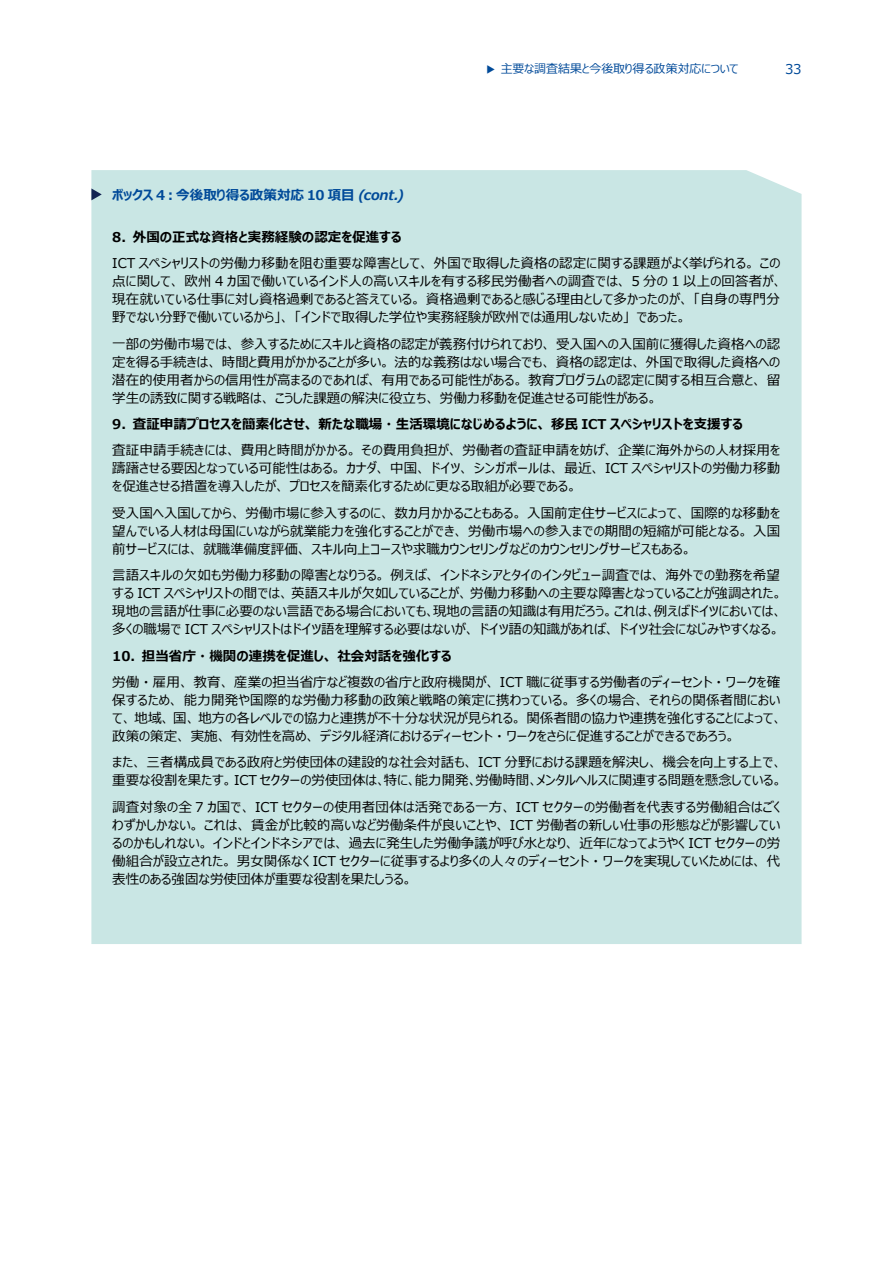
<style>
.page{position:relative;width:893px;height:1263px;background:#fff}
.page>*{position:absolute;margin:0;border:0;box-sizing:border-box;transform-origin:0 0}
.t1{font:13.5px/18px "Meiryo UI";color:#000}
.t2{font:700 13.5px "Meiryo UI";color:#000}
.t3{font:700 13.5px "Meiryo UI";letter-spacing:-.01em;color:#004a99}
.t4{font:13.5px "Meiryo UI";color:#004a99}
.t5{font:12px "Meiryo UI";letter-spacing:-.01em;color:#004a99}
.s1{font-style:italic}
</style>
<div class="page">
<div style="left:91px;top:170px;width:710px;height:774px;background:#c9e6e4"></div>
<svg style="left:91px;top:188px;width:11px;height:12px"></svg>
<p class="t5" style="left:486px;top:60px;width:254px">◆ 主要な調査結果と今後取り得る政策対応について</p>
<p class="t4" style="left:785px;top:59px;width:18px">33</p>
<p class="t3" style="left:112px;top:185px;width:293px">ボックス 4：今後取り得る政策対応 10 項目 <span class="s1">(cont.)</span></p>
<p class="t2" style="left:112px;top:228px;width:291px">8. 外国の正式な資格と実務経験の認定を促進する</p>
<p class="t1" style="left:112px;top:255px;width:672px">ICT スペシャリストの労働力移動を阻む重要な障害として、外国で取得した資格の認定に関する課題がよく挙げられる。この点に関して、欧州 4 カ国で働いているインド人の高いスキルを有する移民労働者への調査では、 5 分の 1 以上の回答者が、現在就いている仕事に対し資格過剰であると答えている。資格過剰であると感じる理由として多かったのが、「自身の専門分野でない分野で働いているから」、「インドで取得した学位や実務経験が欧州では通用しないため」であった。</p>
<p class="t1" style="left:112px;top:335px;width:669px;text-align:justify">一部の労働市場では、参入するためにスキルと資格の認定が義務付けられており、受入国への入国前に獲得した資格への認定を得る手続きは、時間と費用がかかることが多い。法的な義務はない場合でも、資格の認定は、外国で取得した資格への潜在的使用者からの信用性が高まるのであれば、有用である可能性がある。教育プログラムの認定に関する相互合意と、留学生の誘致に関する戦略は、こうした課題の解決に役立ち、労働力移動を促進させる可能性がある。</p>
<p class="t2" style="left:112px;top:415px;width:632px">9. 査証申請プロセスを簡素化させ、新たな職場・生活環境になじめるように、移民 ICT スペシャリストを支援する</p>
<p class="t1" style="left:112px;top:442px;width:670px;text-align:justify">査証申請手続きには、費用と時間がかかる。その費用負担が、労働者の査証申請を妨げ、企業に海外からの人材採用を躊躇させる要因となっている可能性はある。カナダ、中国、ドイツ、シンガポールは、最近、 ICT スペシャリストの労働力移動を促進させる措置を導入したが、プロセスを簡素化するために更なる取組が必要である。</p>
<p class="t1" style="left:112px;top:504px;width:669px;text-align:justify">受入国へ入国してから、労働市場に参入するのに、数カ月かかることもある。入国前定住サービスによって、国際的な移動を望んでいる人材は母国にいながら就業能力を強化することができ、労働市場への参入までの期間の短縮が可能となる。入国前サービスには、就職準備度評価、スキル向上コースや求職カウンセリングなどのカウンセリングサービスもある。</p>
<p class="t1" style="left:112px;top:567px;width:672px">言語スキルの欠如も労働力移動の障害となりうる。例えば、インドネシアとタイのインタビュー調査では、海外での勤務を希望する ICT スペシャリストの間では、英語スキルが欠如していることが、労働力移動への主要な障害となっていることが強調された。現地の言語が仕事に必要のない言語である場合においても、現地の言語の知識は有用だろう。これは、例えばドイツにおいては、多くの職場で ICT スペシャリストはドイツ語を理解する必要はないが、ドイツ語の知識があれば、ドイツ社会になじみやすくなる。</p>
<p class="t2" style="left:112px;top:646px;width:341px">10. 担当省庁・機関の連携を促進し、社会対話を強化する</p>
<p class="t1" style="left:112px;top:673px;width:672px">労働・雇用、教育、産業の担当省庁など複数の省庁と政府機関が、 ICT 職に従事する労働者のディーセント・ワークを確保するため、能力開発や国際的な労働力移動の政策と戦略の策定に携わっている。多くの場合、それらの関係者間において、地域、国、地方の各レベルでの協力と連携が不十分な状況が見られる。関係者間の協力や連携を強化することによって、政策の策定、実施、有効性を高め、デジタル経済におけるディーセント・ワークをさらに促進することができるであろう。</p>
<p class="t1" style="left:112px;top:754px;width:672px">また、三者構成員である政府と労使団体の建設的な社会対話も、 ICT 分野における課題を解決し、機会を向上する上で、重要な役割を果たす。 ICT セクターの労使団体は、特に、能力開発、労働時間、メンタルヘルスに関連する問題を懸念している。</p>
<p class="t1" style="left:112px;top:798px;width:670px;text-align:justify">調査対象の全 7 カ国で、 ICT セクターの使用者団体は活発である一方、 ICT セクターの労働者を代表する労働組合はごくわずかしかない。これは、賃金が比較的高いなど労働条件が良いことや、 ICT 労働者の新しい仕事の形態などが影響しているのかもしれない。インドとインドネシアでは、過去に発生した労働争議が呼び水となり、近年になってようやく ICT セクターの労働組合が設立された。男女関係なく ICT セクターに従事するより多くの人々のディーセント・ワークを実現していくためには、代表性のある強固な労使団体が重要な役割を果たしうる。</p>
</div>
